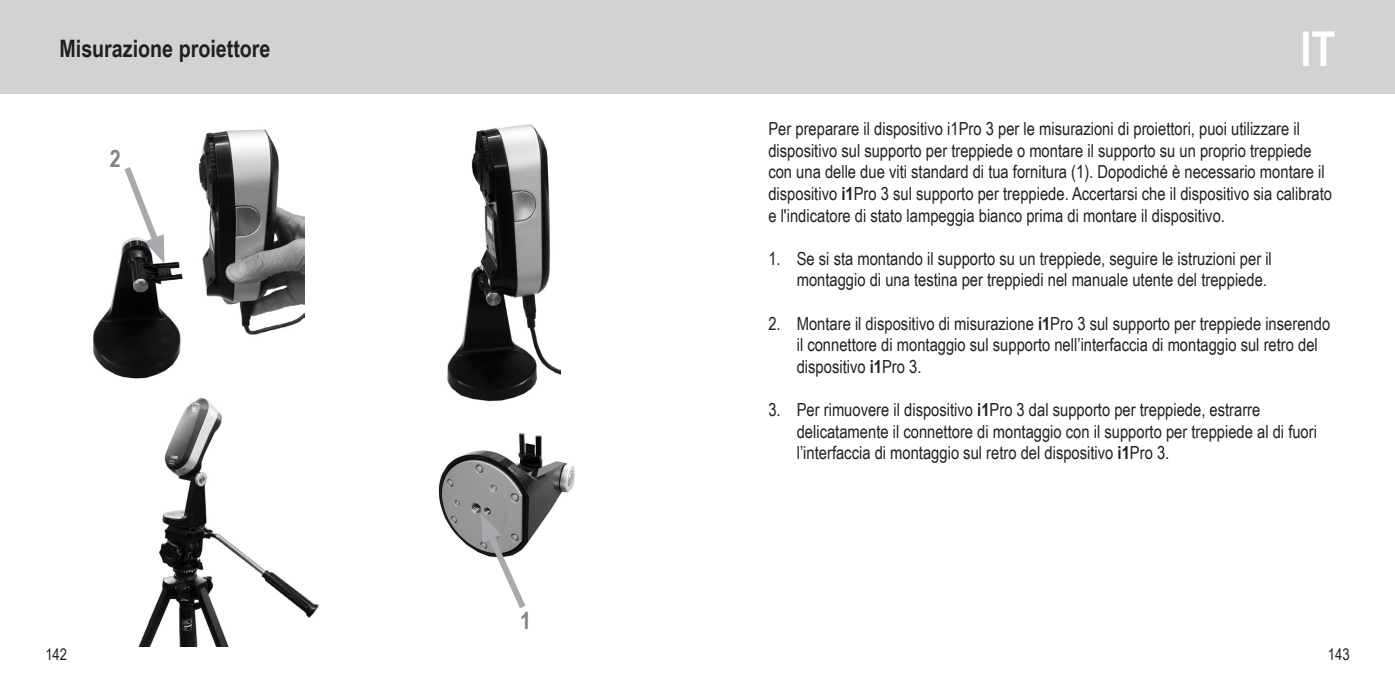
<style>
.page{position:relative;width:1395px;height:698px;background:#fff}
.page>*{position:absolute;margin:0;border:0;box-sizing:border-box;transform-origin:0 0}
.t1{font:700 48px "Arial Narrow";color:#fff}
.Headline{font:700 24px "Arial Narrow";color:#231f20}
.t2{font:700 24px "Arial Narrow";color:#808285}
.Standard_text{font:18px/21.6px "Arial Narrow";color:#231f20}
.t3{font:16px "Arial Narrow";color:#231f20}
.s1{font-weight:700}
</style>
<div class="page">
<div style="left:0;top:0;width:1395px;height:94px;background:#d1d2d4"></div>
<img style="left:92px;top:129px;width:212px;height:250px">
<img style="left:447px;top:124px;width:114px;height:278px">
<img style="left:438px;top:433px;width:137px;height:120px">
<img style="left:138px;top:398px;width:181px;height:248px">
<svg style="left:119px;top:160px;width:47px;height:103px"></svg>
<svg style="left:479px;top:513px;width:52px;height:95px"></svg>
<p class="Headline" style="left:59px;top:30px;width:213px">Misurazione proiettore</p>
<p class="t2" style="left:110px;top:141px;width:12px">2</p>
<p class="t2" style="left:520px;top:601px;width:12px">1</p>
<h1 class="t1" style="left:1300px;top:13px;width:36px">IT</h1>
<p class="Standard_text" style="left:768px;top:117px;width:565px">Per preparare il dispositivo i1Pro 3 per le misurazioni di proiettori, puoi utilizzare il dispositivo sul supporto per treppiede o montare il supporto su un proprio treppiede con una delle due viti standard di tua fornitura (1). Dopodiché è necessario montare il dispositivo <span class="s1">i1</span>Pro 3 sul supporto per treppiede. Accertarsi che il dispositivo sia calibrato e l'indicatore di stato lampeggia bianco prima di montare il dispositivo.</p>
<p class="Standard_text" style="left:768px;top:247px;width:505px;text-align:right">1. Se si sta montando il supporto su un treppiede, seguire le istruzioni per il montaggio di una testina per treppiedi nel manuale utente del treppiede.</p>
<p class="Standard_text" style="left:797px;top:312px;width:535px;text-indent:-28px">2. Montare il dispositivo di misurazione <span class="s1">i1</span>Pro 3 sul supporto per treppiede inserendo il connettore di montaggio sul supporto nell’interfaccia di montaggio sul retro del dispositivo <span class="s1">i1</span>Pro 3.</p>
<p class="Standard_text" style="left:797px;top:398px;width:522px;text-indent:-28px">3. Per rimuovere il dispositivo <span class="s1">i1</span>Pro 3 dal supporto per treppiede, estrarre delicatamente il connettore di montaggio con il supporto per treppiede al di fuori l’interfaccia di montaggio sul retro del dispositivo <span class="s1">i1</span>Pro 3.</p>
<p class="t3" style="left:45px;top:642px;width:23px">142</p>
<p class="t3" style="left:1327px;top:642px;width:23px">143</p>
</div>
